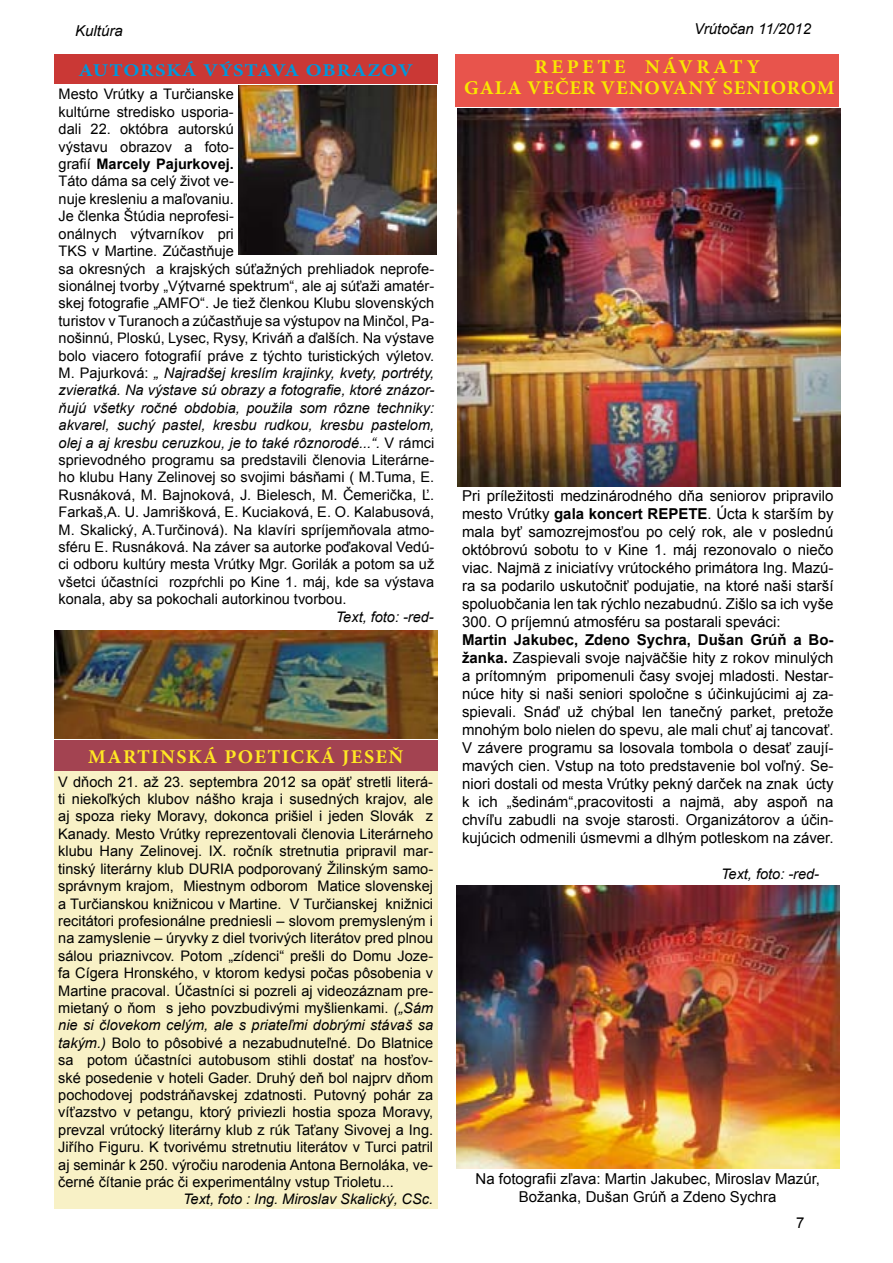
<style>
.page{position:relative;width:893px;height:1263px;background:#fff}
.page>*{position:absolute;margin:0;border:0;box-sizing:border-box;transform-origin:0 0}
.t1{font:700 19.5px/21px "Minion Pro";letter-spacing:.05em;color:#f9e700;text-align:center}
.t2{font:700 19.5px "Minion Pro";letter-spacing:.07em;color:#ffe823}
.t3{font:700 18px "Minion Pro";letter-spacing:.035em;color:#0097db;scale:1.16 1}
.t4{font:15px/18px "Arial";color:#000;text-align:justify}
.t5{font:italic 15px "Arial";color:#000}
.t6{font:14.55px/17.4px "Arial";color:#000;text-align:justify}
.t7{font:italic 14.55px "Arial";color:#000}
.s1{font-weight:700}
.s2{font-style:italic}
</style>
<div class="page">
<div style="left:54px;top:740px;width:383px;height:33px;background:#a34351"></div>
<div style="left:54px;top:772px;width:383px;height:437px;background:#f8f1c6"></div>
<div style="left:54px;top:54px;width:383px;height:30px;background:#ca3835"></div>
<img style="left:55px;top:630px;width:382px;height:108px">
<img style="left:238px;top:86px;width:199px;height:168px">
<div style="left:455px;top:54px;width:384px;height:53px;background:#e8544c"></div>
<img style="left:457px;top:885px;width:383px;height:284px">
<img style="left:457px;top:108px;width:383px;height:378px">
<p class="t5" style="left:75px;top:21px;width:49px">Kultúra</p>
<p class="t3" style="left:78px;top:58px;width:290px">AUTORSKÁ VÝSTAVA OBRAZOV</p>
<p class="t6" style="left:59px;top:86px;width:377px;text-align:left">Mesto Vrútky a Turčianske<br>kultúrne stredisko usporia-<br>dali 22. októbra autorskú<br>výstavu obrazov a foto-<br>grafií <span class="s1">Marcely Pajurkovej.<br></span>Táto dáma sa celý život ve-<br>nuje kresleniu a maľovaniu.<br>Je členka Štúdia neprofesi-<br>onálnych výtvarníkov pri<br>TKS v Martine. Zúčastňuje<br>sa okresných a krajských súťažných prehliadok neprofe&shy;sionálnej tvorby „Výtvarné spektrum“, ale aj súťaži amatér&shy;skej fotografie „AMFO“. Je tiež členkou Klubu slovenských turistov v Turanoch a zúčastňuje sa výstupov na Minčol, Pa&shy;nošinnú, Ploskú, Lysec, Rysy, Kriváň a ďalších. Na výstave bolo viacero fotografií práve z týchto turistických výletov.<br>M. Pajurková: <span class="s2">„ Najradšej kreslím krajinky, kvety, portréty, zvieratká. Na výstave sú obrazy a fotografie, ktoré znázor&shy;ňujú všetky ročné obdobia, použila som rôzne techniky: akvarel, suchý pastel, kresbu rudkou, kresbu pastelom, olej a aj kresbu ceruzkou, je to také rôznorodé...“.</span> V rámci sprievodného programu sa predstavili členovia Literárne&shy;ho klubu Hany Zelinovej so svojimi básňami ( M.Tuma, E.<br>Rusnáková, M. Bajnoková, J. Bielesch, M. Čemerička, Ľ.<br>Farkaš,A. U. Jamrišková, E. Kuciaková, E. O. Kalabusová, M. Skalický, A.Turčinová). Na klavíri spríjemňovala atmo&shy;sféru E. Rusnáková. Na záver sa autorke poďakoval Vedú&shy;ci odboru kultúry mesta Vrútky Mgr. Gorilák a potom sa už všetci účastníci rozpŕchli po Kine 1. máj, kde sa výstava konala, aby sa pokochali autorkinou tvorbou.</p>
<p class="t7" style="left:336px;top:608px;width:100px">Text, foto: -red-</p>
<h1 class="t2" style="left:88px;top:742px;width:317px">MARTINSKÁ POETICKÁ JESEŇ</h1>
<p class="t6" style="left:58px;top:773px;width:376px">V dňoch 21. až 23. septembra 2012 sa opäť stretli literá&shy;ti niekoľkých klubov nášho kraja i susedných krajov, ale aj spoza rieky Moravy, dokonca prišiel i jeden Slovák z Kanady. Mesto Vrútky reprezentovali členovia Literárneho klubu Hany Zelinovej. IX. ročník stretnutia pripravil mar&shy;tinský literárny klub DURIA podporovaný Žilinským samo&shy;správnym krajom, Miestnym odborom Matice slovenskej a Turčianskou knižnicou v Martine. V Turčianskej knižnici recitátori profesionálne predniesli – slovom premysleným i na zamyslenie – úryvky z diel tvorivých literátov pred plnou sálou priaznivcov. Potom „zídenci“ prešli do Domu Joze&shy;fa Cígera Hronského, v ktorom kedysi počas pôsobenia v Martine pracoval. Účastníci si pozreli aj videozáznam pre&shy;mietaný o ňom s jeho povzbudivými myšlienkami. <span class="s2">(„Sám nie si človekom celým, ale s priateľmi dobrými stávaš sa takým.)</span> Bolo to pôsobivé a nezabudnuteľné. Do Blatnice sa potom účastníci autobusom stihli dostať na hosťov&shy;ské posedenie v hoteli Gader. Druhý deň bol najprv dňom pochodovej podstráňavskej zdatnosti. Putovný pohár za víťazstvo v petangu, ktorý priviezli hostia spoza Moravy, prevzal vrútocký literárny klub z rúk Taťany Sivovej a Ing.<br>Jiřího Figuru. K tvorivému stretnutiu literátov v Turci patril aj seminár k 250. výročiu narodenia Antona Bernoláka, ve&shy;černé čítanie prác či experimentálny vstup Trioletu...</p>
<p class="t7" style="left:183px;top:1190px;width:252px">Text, foto : Ing. Miroslav Skalický, CSc.</p>
<p class="t5" style="left:694px;top:19px;width:119px">Vrútočan 11/2012</p>
<h1 class="t1" style="left:464px;top:56px;width:372px">REPETE NÁVRATY<br>GALA VEČER VENOVANÝ SENIOROM</h1>
<p class="t4" style="left:462px;top:487px;width:373px">Pri príležitosti medzinárodného dňa seniorov pripravilo mesto Vrútky <span class="s1">gala koncert REPETE</span>. Úcta k starším by mala byť samozrejmosťou po celý rok, ale v poslednú októbrovú sobotu to v Kine 1. máj rezonovalo o niečo viac. Najmä z iniciatívy vrútockého primátora Ing. Mazú&shy;ra sa podarilo uskutočniť podujatie, na ktoré naši starší spoluobčania len tak rýchlo nezabudnú. Zišlo sa ich vyše 300. O príjemnú atmosféru sa postarali speváci:</p>
<p class="t4" style="left:462px;top:631px;width:373px"><span class="s1">Martin Jakubec, Zdeno Sychra, Dušan Grúň a Bo&shy;žanka.</span> Zaspievali svoje najväčšie hity z rokov minulých a prítomným pripomenuli časy svojej mladosti. Nestar&shy;núce hity si naši seniori spoločne s účinkujúcimi aj za&shy;spievali. Snáď už chýbal len tanečný parket, pretože mnohým bolo nielen do spevu, ale mali chuť aj tancovať.<br>V závere programu sa losovala tombola o desať zaují&shy;mavých cien. Vstup na toto predstavenie bol voľný. Se&shy;niori dostali od mesta Vrútky pekný darček na znak úcty k ich „šedinám“,pracovitosti a najmä, aby aspoň na chvíľu zabudli na svoje starosti. Organizátorov a účin&shy;kujúcich odmenili úsmevmi a dlhým potleskom na záver.</p>
<p class="t7" style="left:721px;top:864px;width:100px">Text, foto: -red-</p>
<p class="t4" style="left:475px;top:1169px;width:346px;text-align:center">Na fotografii zľava: Martin Jakubec, Miroslav Mazúr,<br>Božanka, Dušan Grúň a Zdeno Sychra</p>
<p class="t4" style="left:796px;top:1214px;width:10px">7</p>
</div>
